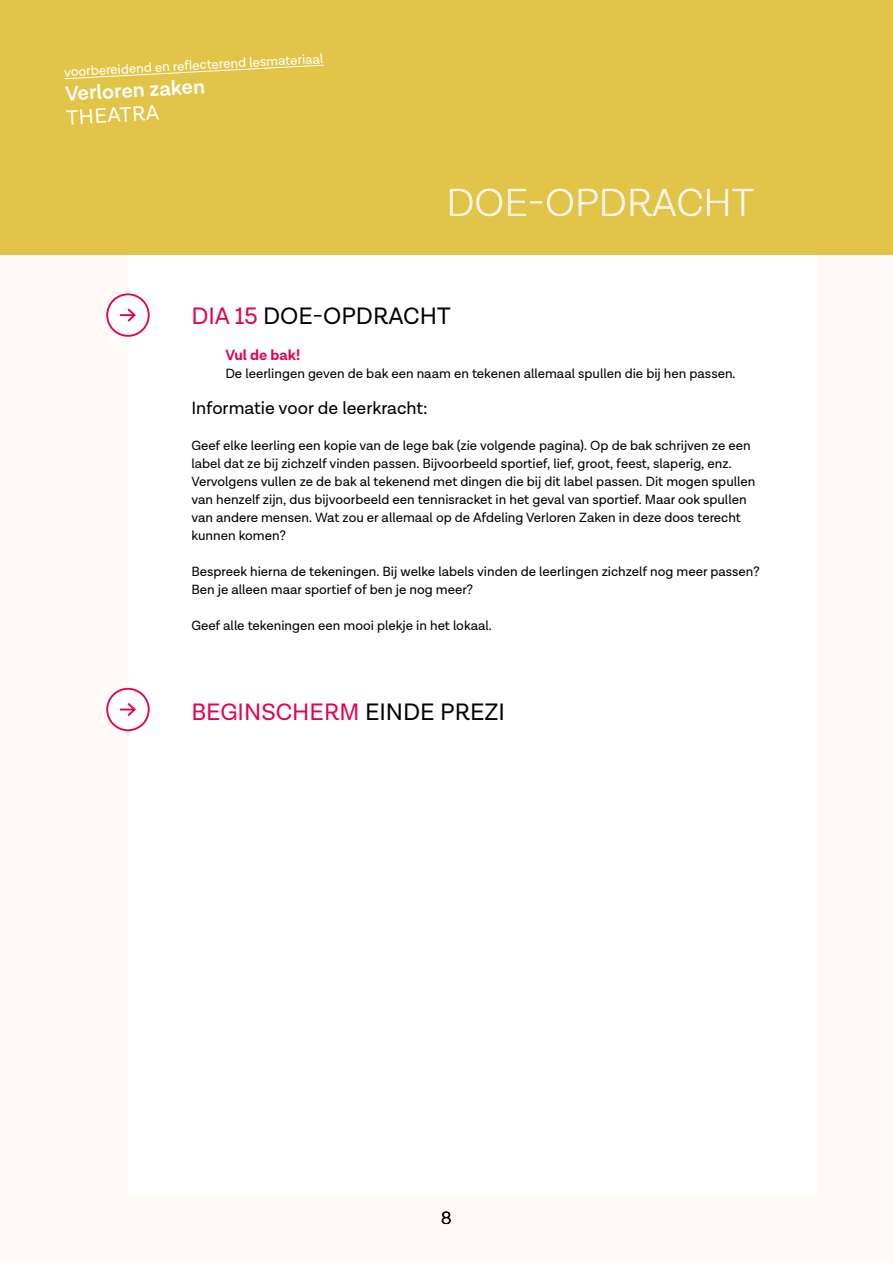
<style>
.page{position:relative;width:893px;height:1263px;background:#fff}
.page>*{position:absolute;margin:0;border:0;box-sizing:border-box;transform-origin:0 0}
.t1{font:300 39.75px "Lota Grotesque";color:#fff5e9}
.t2{font:24px "Lota Grotesque";color:#e50051}
.t3{font:24px "Lota Grotesque";color:#000}
.t4{font:600 21px "Lota Grotesque";color:#fff}
.t5{font:21px "Lota Grotesque";color:#fff}
.t6{font:18px "Lota Grotesque";color:#000}
.t7{font:300 18px "Lota Grotesque";color:#000}
.t8{font:700 15px "Lota Grotesque";color:#e50051}
.t9{font:13.5px/18px "Lota Grotesque";color:#000}
.t10{font:13.5px "Lota Grotesque";color:#fff}
.s1{color:#e50051}
.s2{color:#000}
</style>
<div class="page">
<div style="left:0;top:0;width:893px;height:255px;background:#e2c448"></div>
<div style="left:0;top:255px;width:893px;height:1008px;background:#fffaf5"></div>
<div style="left:128px;top:255px;width:688px;height:940px;background:#fff"></div>
<svg style="left:64px;top:65px;width:260px;height:14px"></svg>
<div style="left:107px;top:689px;width:42px;height:41px;background:#fff;border-radius:50%"></div>
<div style="left:106px;top:688px;width:44px;height:43px;border:2px solid #e50051;border-radius:50%"></div>
<svg style="left:120px;top:703px;width:16px;height:13px"></svg>
<div style="left:107px;top:294px;width:42px;height:42px;background:#fff;border-radius:50%"></div>
<div style="left:106px;top:293px;width:44px;height:44px;border:2px solid #e50051;border-radius:50%"></div>
<svg style="left:120px;top:308px;width:16px;height:14px"></svg>
<p class="t10" style="left:64px;top:65px;width:261px;rotate:-3deg">voorbereidend en refl ecterend lesmateriaal</p>
<h3 class="t4" style="left:65px;top:82px;width:141px;rotate:-3deg">Verloren zaken</h3>
<h3 class="t5" style="left:66px;top:106px;width:94px;rotate:-3deg">THEATRA</h3>
<h1 class="t1" style="left:446px;top:181px;width:309px">DOE-OPDRACHT</h1>
<h2 class="t3" style="left:191px;top:302px;width:261px"><span class="s1">DIA 15</span> DOE-OPDRACHT</h2>
<p class="t8" style="left:225px;top:346px;width:76px">Vul de bak!</p>
<p class="t9" style="left:225px;top:365px;width:512px">De leerlingen geven de bak een naam en tekenen allemaal spullen die bij hen passen.</p>
<h3 class="t6" style="left:191px;top:398px;width:238px">Informatie voor de leerkracht:</h3>
<p class="t9" style="left:191px;top:437px;width:566px">Geef elke leerling een kopie van de lege bak (zie volgende pagina). Op de bak schrijven ze een label dat ze bij zichzelf vinden passen. Bijvoorbeeld sportief, lief, groot, feest, slaperig, enz.<br>Vervolgens vullen ze de bak al tekenend met dingen die bij dit label passen. Dit mogen spullen van henzelf zijn, dus bijvoorbeeld een tennisracket in het geval van sportief. Maar ook spullen van andere mensen. Wat zou er allemaal op de Afdeling Verloren Zaken in deze doos terecht kunnen komen?</p>
<p class="t9" style="left:191px;top:563px;width:570px">Bespreek hierna de tekeningen. Bij welke labels vinden de leerlingen zichzelf nog meer passen?<br>Ben je alleen maar sportief of ben je nog meer?</p>
<p class="t9" style="left:191px;top:617px;width:302px">Geef alle tekeningen een mooi plekje in het lokaal.</p>
<h2 class="t2" style="left:191px;top:698px;width:315px">BEGINSCHERM <span class="s2">EINDE PREZI</span></h2>
<h3 class="t7" style="left:441px;top:1208px;width:12px">8</h3>
</div>
